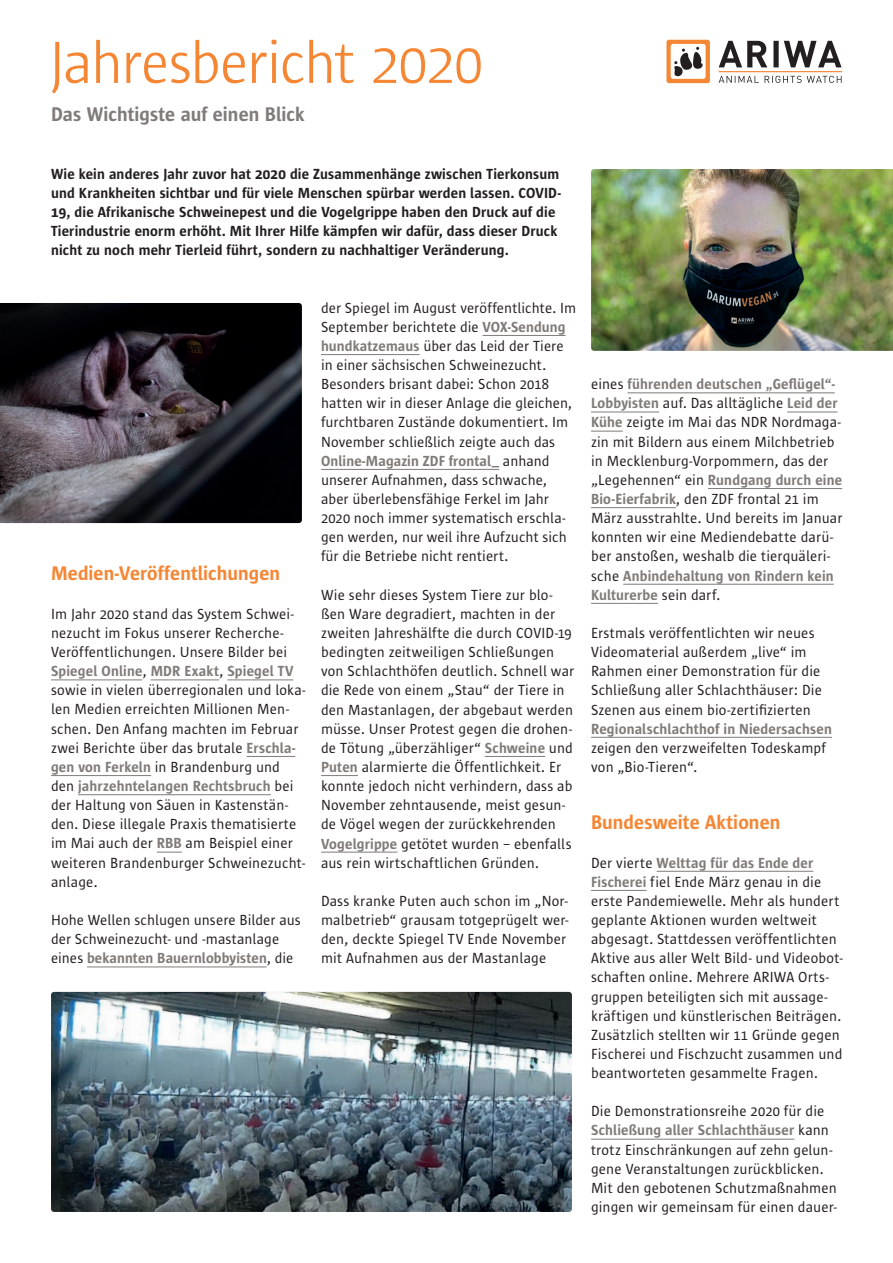
<style>
.page{position:relative;width:893px;height:1263px;background:#fff}
.page>*{position:absolute;margin:0;border:0;box-sizing:border-box;transform-origin:0 0}
.t1{font:300 60.75px "Sun Hf 3";letter-spacing:-.035em;color:#f58634}
.t2{font:700 20.25px "Sun Hf 7";letter-spacing:.005em;color:#f58634}
.t3{font:700 20.25px "Sun Hf 7";letter-spacing:.005em;color:#807b79}
.t4{font:15px/19.2px "Sun Hf 5";letter-spacing:.005em;color:#231f20}
.t5{font:700 15px/19.2px "Sun Hf 7";letter-spacing:.015em;color:#807b78}
.t6{font:700 15px/19.2px "Sun Hf 7";letter-spacing:.015em;color:#231f20}
.s1{font-family:"Sun Hf 5";font-weight:400;color:#231f20}
.s2{font-family:"Sun Hf 7";font-weight:700;color:#807b78}
</style>
<div class="page">
<hr style="left:483px;top:335px;width:83px;height:1px;background:#807b78">
<hr style="left:321px;top:354px;width:99px;height:1px;background:#807b78">
<hr style="left:321px;top:469px;width:178px;height:1px;background:#807b78">
<hr style="left:485px;top:756px;width:60px;height:1px;background:#807b78">
<hr style="left:321px;top:775px;width:37px;height:1px;background:#807b78">
<hr style="left:321px;top:852px;width:76px;height:1px;background:#807b78">
<hr style="left:628px;top:392px;width:207px;height:1px;background:#807b78">
<hr style="left:591px;top:412px;width:68px;height:1px;background:#807b78">
<hr style="left:787px;top:412px;width:51px;height:1px;background:#807b78">
<hr style="left:591px;top:431px;width:32px;height:1px;background:#807b78">
<hr style="left:708px;top:488px;width:134px;height:1px;background:#807b78">
<hr style="left:591px;top:507px;width:85px;height:1px;background:#807b78">
<hr style="left:623px;top:584px;width:211px;height:1px;background:#807b78">
<hr style="left:591px;top:603px;width:67px;height:1px;background:#807b78">
<hr style="left:591px;top:737px;width:241px;height:1px;background:#807b78">
<hr style="left:657px;top:871px;width:156px;height:1px;background:#807b78">
<hr style="left:591px;top:890px;width:55px;height:1px;background:#807b78">
<hr style="left:591px;top:1139px;width:203px;height:1px;background:#807b78">
<div style="left:666px;top:40px;width:44px;height:43px;background:#f58634;border-radius:2px"></div>
<div style="left:671px;top:44px;width:35px;height:35px;background:#fff;border-radius:2px"></div>
<svg style="left:674px;top:47px;width:29px;height:30px"></svg>
<svg style="left:719px;top:41px;width:123px;height:26px"></svg>
<svg style="left:719px;top:76px;width:122px;height:7px"></svg>
<hr style="left:718px;top:71px;width:124px;height:1px;background:#f58634">
<img style="left:591px;top:169px;width:302px;height:182px">
<hr style="left:51px;top:679px;width:91px;height:1px;background:#807b78">
<hr style="left:151px;top:679px;width:68px;height:1px;background:#807b78">
<hr style="left:227px;top:679px;width:66px;height:1px;background:#807b78">
<hr style="left:247px;top:756px;width:48px;height:1px;background:#807b78">
<hr style="left:51px;top:775px;width:100px;height:1px;background:#807b78">
<hr style="left:78px;top:794px;width:193px;height:1px;background:#807b78">
<svg style="left:157px;top:852px;width:25px;height:1px"></svg>
<hr style="left:87px;top:966px;width:180px;height:1px;background:#807b78">
<img style="left:0;top:303px;width:302px;height:220px">
<img style="left:51px;top:992px;width:521px;height:220px">
<h1 class="t1" style="left:49px;top:31px;width:437px">Jahresbericht 2020</h1>
<h2 class="t3" style="left:51px;top:104px;width:255px">Das Wichtigste auf einen Blick</h2>
<p class="t6" style="left:51px;top:164px;width:511px">Wie kein anderes Jahr zuvor hat 2020 die Zusammenhänge zwischen Tierkonsum und Krankheiten sichtbar und für viele Menschen spürbar werden lassen. COVID-19, die Afrikanische Schweinepest und die Vogelgrippe haben den Druck auf die Tierindustrie enorm erhöht. Mit Ihrer Hilfe kämpfen wir dafür, dass dieser Druck nicht zu noch mehr Tierleid führt, sondern zu nachhaltiger Veränderung.</p>
<h2 class="t2" style="left:51px;top:563px;width:231px">Medien-Veröffentlichungen</h2>
<p class="t4" style="left:51px;top:604px;width:244px">Im Jahr 2020 stand das System Schwei&shy;nezucht im Fokus unserer Recherche-<br>Veröffentlichungen. Unsere Bilder bei</p>
<p class="t5" style="left:51px;top:662px;width:244px">Spiegel Online<span class="s1">,</span> MDR Exakt<span class="s1">,</span> Spiegel TV</p>
<p class="t4" style="left:51px;top:681px;width:256px">sowie in vielen überregionalen und loka&shy;len Medien erreichten Millionen Men&shy;schen. Den Anfang machten im Februar zwei Berichte über das brutale <span class="s2">Erschla&shy;gen von Ferkeln</span> in Brandenburg und</p>
<p class="t5" style="left:51px;top:777px;width:244px"><span class="s1">den</span> jahrzehntelangen Rechtsbruch <span class="s1">bei</span></p>
<p class="t4" style="left:51px;top:796px;width:256px">der Haltung von Säuen in Kastenstän&shy;den. Diese illegale Praxis thematisierte im Mai auch der <span class="s2">RBB</span> am Beispiel einer weiteren Brandenburger Schweinezucht&shy;anlage.</p>
<p class="t4" style="left:51px;top:911px;width:251px">Hohe Wellen schlugen unsere Bilder aus der Schweinezucht- und -mastanlage</p>
<p class="t5" style="left:51px;top:949px;width:244px"><span class="s1">eines</span> bekannten Bauernlobbyisten<span class="s1">, die</span></p>
<p class="t4" style="left:321px;top:298px;width:257px">der Spiegel im August veröffentlichte. Im September berichtete die <span class="s2">VOX-Sendung hundkatzemaus</span> über das Leid der Tiere in einer sächsischen Schweinezucht.<br>Besonders brisant dabei: Schon 2018 hatten wir in dieser Anlage die gleichen, furchtbaren Zustände dokumentiert. Im November schließlich zeigte auch das</p>
<p class="t5" style="left:321px;top:451px;width:230px">Online-Magazin ZDF frontal_ <span class="s1">anhand</span></p>
<p class="t4" style="left:321px;top:470px;width:247px">unserer Aufnahmen, dass schwache, aber überlebensfähige Ferkel im Jahr 2020 noch immer systematisch erschla&shy;gen werden, nur weil ihre Aufzucht sich für die Betriebe nicht rentiert.</p>
<p class="t4" style="left:321px;top:585px;width:255px">Wie sehr dieses System Tiere zur blo&shy;ßen Ware degradiert, machten in der zweiten Jahreshälfte die durch COVID-19 bedingten zeitweiligen Schließungen von Schlachthöfen deutlich. Schnell war die Rede von einem „Stau“ der Tiere in den Mastanlagen, der abgebaut werden müsse. Unser Protest gegen die drohen&shy;de Tötung „überzähliger“ <span class="s2">Schweine</span> und <span class="s2">Puten</span> alarmierte die Öffentlichkeit. Er konnte jedoch nicht verhindern, dass ab November zehntausende, meist gesun&shy;de Vögel wegen der zurückkehrenden <span class="s2">Vogelgrippe</span> getötet wurden – ebenfalls aus rein wirtschaftlichen Gründen.</p>
<p class="t4" style="left:321px;top:891px;width:249px">Dass kranke Puten auch schon im „Nor&shy;malbetrieb“ grausam totgeprügelt wer&shy;den, deckte Spiegel TV Ende November mit Aufnahmen aus der Mastanlage</p>
<p class="t5" style="left:591px;top:375px;width:245px"><span class="s1">eines</span> führenden deutschen „Geflügel“-</p>
<p class="t4" style="left:591px;top:394px;width:251px"><span class="s2">Lobbyisten</span> auf. Das alltägliche <span class="s2">Leid der Kühe</span> zeigte im Mai das NDR Nordmaga&shy;zin mit Bildern aus einem Milchbetrieb in Mecklenburg-Vorpommern, das der</p>
<p class="t5" style="left:591px;top:471px;width:253px"><span class="s1">„Legehennen“ ein</span> Rundgang durch eine</p>
<p class="t4" style="left:591px;top:490px;width:253px"><span class="s2">Bio-Eierfabrik</span>, den ZDF frontal 21 im März ausstrahlte. Und bereits im Januar konnten wir eine Mediendebatte darü&shy;ber anstoßen, weshalb die tierquäleri-</p>
<p class="t5" style="left:591px;top:566px;width:244px"><span class="s1">sche</span> Anbindehaltung von Rindern kein<br>Kulturerbe <span class="s1">sein darf.</span></p>
<p class="t4" style="left:591px;top:623px;width:232px">Erstmals veröffentlichten wir neues Videomaterial außerdem „live“ im Rahmen einer Demonstration für die Schließung aller Schlachthäuser: Die Szenen aus einem bio-zertifizierten</p>
<p class="t5" style="left:591px;top:719px;width:242px">Regionalschlachthof in Niedersachsen</p>
<p class="t4" style="left:591px;top:738px;width:236px">zeigen den verzweifelten Todeskampf von „Bio-Tieren“.</p>
<h2 class="t2" style="left:591px;top:812px;width:191px">Bundesweite Aktionen</h2>
<p class="t5" style="left:591px;top:853px;width:224px"><span class="s1">Der vierte</span> Welttag für das Ende der</p>
<p class="t4" style="left:591px;top:872px;width:253px"><span class="s2">Fischerei</span> fiel Ende März genau in die erste Pandemiewelle. Mehr als hundert geplante Aktionen wurden weltweit abgesagt. Stattdessen veröffentlichten Aktive aus aller Welt Bild- und Videobot&shy;schaften online. Mehrere ARIWA Orts&shy;gruppen beteiligten sich mit aussage&shy;kräftigen und künstlerischen Beiträgen.<br>Zusätzlich stellten wir 11 Gründe gegen Fischerei und Fischzucht zusammen und beantworteten gesammelte Fragen.</p>
<p class="t4" style="left:591px;top:1102px;width:235px">Die Demonstrationsreihe 2020 für die</p>
<p class="t5" style="left:591px;top:1121px;width:239px">Schließung aller Schlachthäuser <span class="s1">kann</span></p>
<p class="t4" style="left:591px;top:1140px;width:247px">trotz Einschränkungen auf zehn gelun&shy;gene Veranstaltungen zurückblicken.<br>Mit den gebotenen Schutzmaßnahmen gingen wir gemeinsam für einen dauer-</p>
</div>
